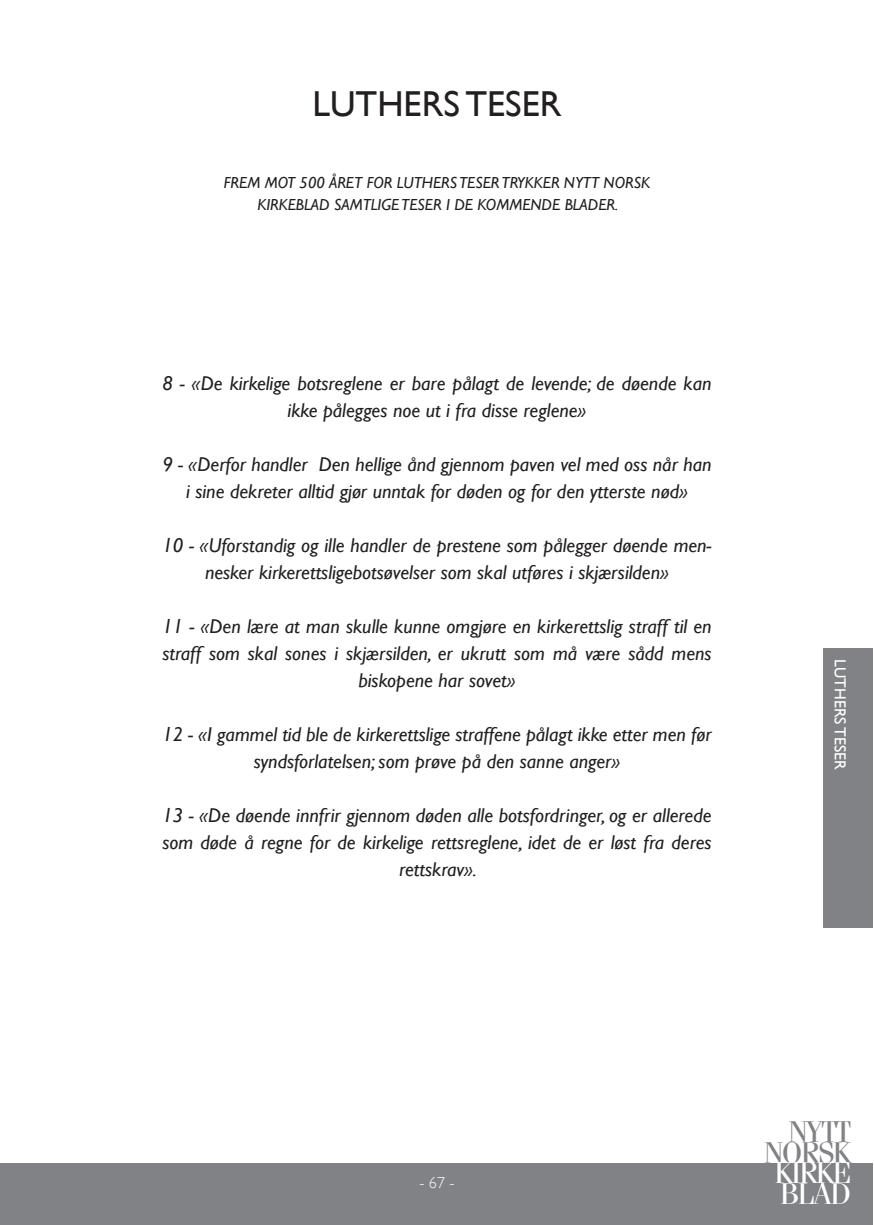
<style>
.page{position:relative;width:874px;height:1225px;background:#fff}
.page>*{position:absolute;margin:0;border:0;box-sizing:border-box;transform-origin:0 0}
.t1{font:36px "Gill Sans";color:#231f20}
.t2{font:30.2px "Fenice";letter-spacing:-.05em;color:#808285}
.t3{font:30.2px "Fenice";letter-spacing:-.05em;color:#fff}
.t4{font:italic 20px/27px "Gill Sans";color:#231f20;text-align:center}
.t5{font:italic 16px/22px "Gill Sans";color:#231f20;text-align:center}
.t6{font:16px "Gill Sans";color:#fff}
.t7{font:300 16px "Gill Sans";color:#fff}
</style>
<div class="page">
<div style="left:0;top:1163px;width:872px;height:62px;background:#808285"></div>
<div style="left:823px;top:648px;width:49px;height:279px;background:#808285"></div>
<h1 class="t1" style="left:312px;top:83px;width:250px">LUTHERS TESER</h1>
<p class="t5" style="left:224px;top:171px;width:427px">FREM MOT 500 ÅRET FOR LUTHERS TESER TRYKKER NYTT NORSK<br>KIRKEBLAD SAMTLIGE TESER I DE KOMMENDE BLADER.</p>
<p class="t4" style="left:162px;top:370px;width:550px">8 - «De kirkelige botsreglene er bare pålagt de levende; de døende kan ikke pålegges noe ut i fra disse reglene»</p>
<p class="t4" style="left:162px;top:451px;width:550px">9 - «Derfor handler Den hellige ånd gjennom paven vel med oss når han i sine dekreter alltid gjør unntak for døden og for den ytterste nød»</p>
<p class="t4" style="left:162px;top:532px;width:550px">10 - «Uforstandig og ille handler de prestene som pålegger døende men&shy;nesker kirkerettsligebotsøvelser som skal utføres i skjærsilden»</p>
<p class="t4" style="left:162px;top:613px;width:550px">11 - «Den lære at man skulle kunne omgjøre en kirkerettslig straff til en straff som skal sones i skjærsilden, er ukrutt som må være sådd mens biskopene har sovet»</p>
<p class="t4" style="left:162px;top:721px;width:550px">12 - «I gammel tid ble de kirkerettslige straffene pålagt ikke etter men før syndsforlatelsen; som prøve på den sanne anger»</p>
<p class="t4" style="left:162px;top:802px;width:550px">13 - «De døende innfrir gjennom døden alle botsfordringer, og er allerede som døde å regne for de kirkelige rettsreglene, idet de er løst fra deres rettskrav».</p>
<p class="t6" style="left:849px;top:659px;width:112px;rotate:90deg">LUTHERS TESER</p>
<p class="t7" style="left:419px;top:1173px;width:36px">- 67 -</p>
<h2 class="t2" style="left:787px;top:1119px;width:65px">NYTT</h2>
<h2 class="t2" style="left:763px;top:1140px;width:89px">NORSK</h2>
<h2 class="t3" style="left:774px;top:1160px;width:78px">KIRKE</h2>
<h2 class="t3" style="left:779px;top:1181px;width:72px">BLAD</h2>
</div>
